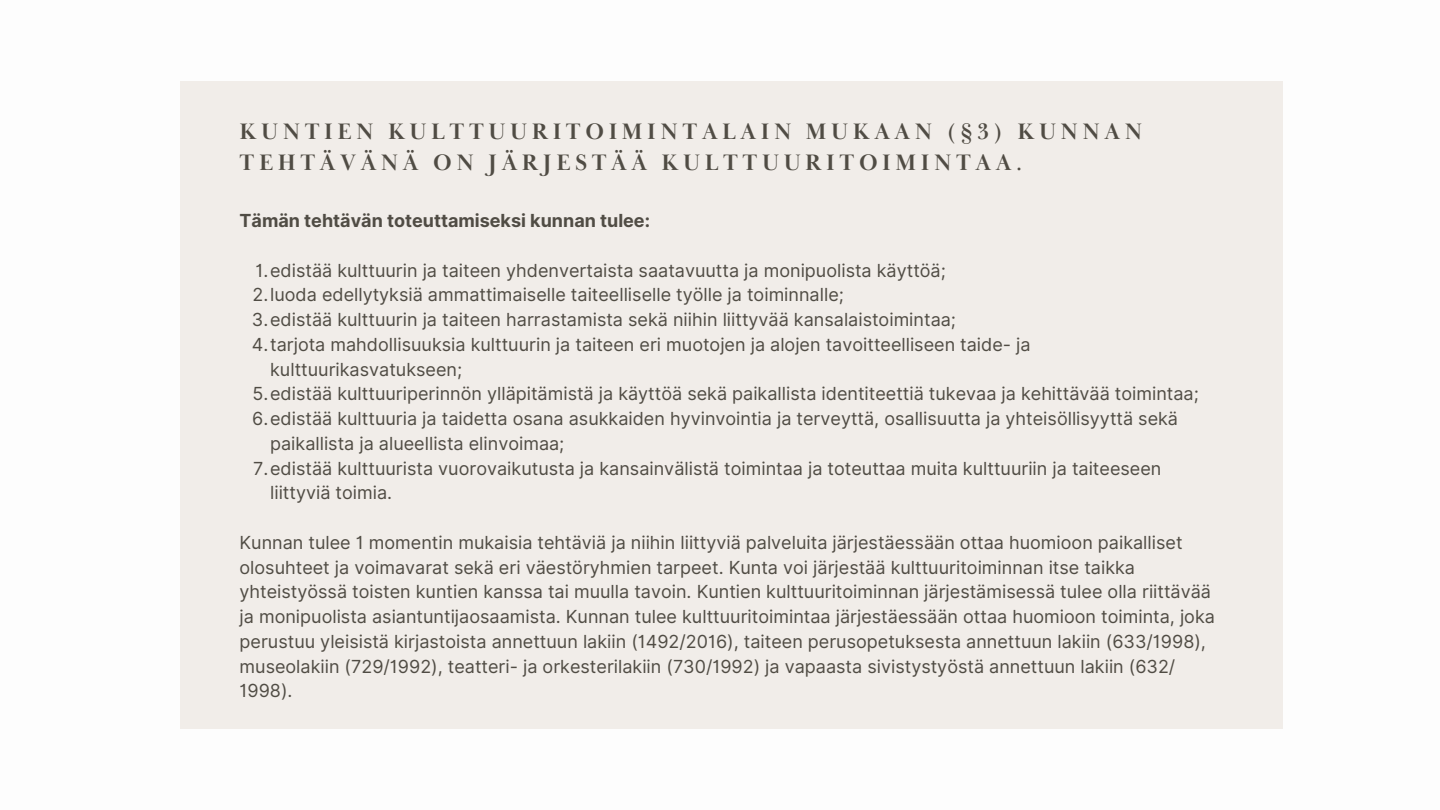
<style>
.page{position:relative;width:1440px;height:810px;background:#fff}
.page>*{position:absolute;margin:0;border:0;box-sizing:border-box;transform-origin:0 0}
.t1{font:700 23px/31.5px "Baskerville Display PT";letter-spacing:.2em;color:#504c44}
.t2{font:18px/24.8px "Inter";color:#504c44}
.t3{font:700 18px "Inter";color:#504c44}
</style>
<div class="page">
<div style="left:180px;top:81px;width:1103px;height:648px;background:#f1ede9"></div>
<p class="t1" style="left:240px;top:117px;width:904px">KUNTIEN KULTTUURITOIMINTALAIN MUKAAN (§3) KUNNAN<br>TEHTÄVÄNÄ ON JÄRJESTÄÄ KULTTUURITOIMINTAA.</p>
<p class="t3" style="left:240px;top:210px;width:412px">Tämän tehtävän toteuttamiseksi kunnan tulee:</p>
<p class="t2" style="left:255px;top:258px;width:692px">1.edistää kulttuurin ja taiteen yhdenvertaista saatavuutta ja monipuolista käyttöä;</p>
<p class="t2" style="left:253px;top:282px;width:593px">2.luoda edellytyksiä ammattimaiselle taiteelliselle työlle ja toiminnalle;</p>
<p class="t2" style="left:252px;top:307px;width:706px">3.edistää kulttuurin ja taiteen harrastamista sekä niihin liittyvää kansalaistoimintaa;</p>
<p class="t2" style="left:252px;top:332px;width:780px">4.tarjota mahdollisuuksia kulttuurin ja taiteen eri muotojen ja alojen tavoitteelliseen taide- ja</p>
<p class="t2" style="left:270px;top:357px;width:193px">kulttuurikasvatukseen;</p>
<p class="t2" style="left:252px;top:381px;width:948px">5.edistää kulttuuriperinnön ylläpitämistä ja käyttöä sekä paikallista identiteettiä tukevaa ja kehittävää toimintaa;</p>
<p class="t2" style="left:252px;top:406px;width:927px">6.edistää kulttuuria ja taidetta osana asukkaiden hyvinvointia ja terveyttä, osallisuutta ja yhteisöllisyyttä sekä</p>
<p class="t2" style="left:270px;top:431px;width:296px">paikallista ja alueellista elinvoimaa;</p>
<p class="t2" style="left:253px;top:456px;width:910px">7.edistää kulttuurista vuorovaikutusta ja kansainvälistä toimintaa ja toteuttaa muita kulttuuriin ja taiteeseen</p>
<p class="t2" style="left:270px;top:480px;width:124px">liittyviä toimia.</p>
<p class="t2" style="left:240px;top:530px;width:977px">Kunnan tulee 1 momentin mukaisia tehtäviä ja niihin liittyviä palveluita järjestäessään ottaa huomioon paikalliset olosuhteet ja voimavarat sekä eri väestöryhmien tarpeet. Kunta voi järjestää kulttuuritoiminnan itse taikka yhteistyössä toisten kuntien kanssa tai muulla tavoin. Kuntien kulttuuritoiminnan järjestämisessä tulee olla riittävää ja monipuolista asiantuntijaosaamista. Kunnan tulee kulttuuritoimintaa järjestäessään ottaa huomioon toiminta, joka perustuu yleisistä kirjastoista annettuun lakiin (1492/2016), taiteen perusopetuksesta annettuun lakiin (633/1998), museolakiin (729/1992), teatteri- ja orkesterilakiin (730/1992) ja vapaasta sivistystyöstä annettuun lakiin (632/ 1998).</p>
</div>
